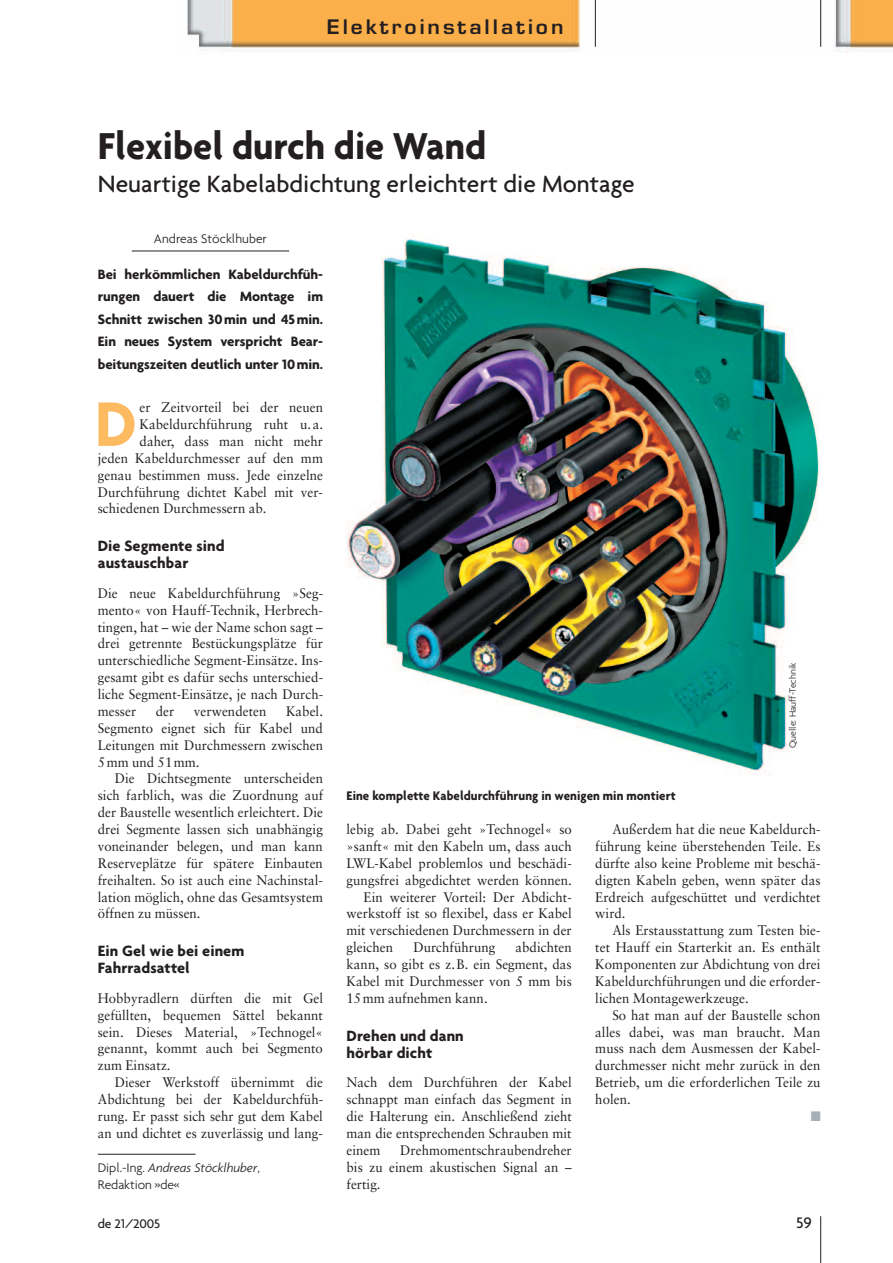
<style>
.page{position:relative;width:893px;height:1263px;background:#fff}
.page>*{position:absolute;margin:0;border:0;box-sizing:border-box;transform-origin:0 0}
.t1{font:700 68.1px "Agenda";color:#fcba61;scale:.95 1}
.t2{font:700 40.5px "Agenda";color:#231f20;scale:.95 1}
.t3{font:500 25.5px "Agenda";color:#231f20}
.t4{font:600 19.5px "Eurostile";letter-spacing:.14em;color:#231f20;scale:1.07 1}
.t5{font:500 16.5px "Agenda";color:#231f20}
.t6{font:700 16.2px/16.8px "Agenda";letter-spacing:.005em;color:#231f20}
.t7{font:700 14.7px/22.5px "Agenda";letter-spacing:-.005em;color:#231f20;text-align:justify}
.t8{font:13.8px/16.8px "Sabon";letter-spacing:.005em;color:#231f20;text-align:justify;scale:.95 1}
.t9{font:13.8px "Zapf Dingbats";color:#a6b0b6;scale:.95 1}
.t10{font:300 13.5px/16.8px "Agenda";letter-spacing:.005em;color:#231f20}
.t11{font:700 13.5px "Agenda";letter-spacing:.005em;color:#231f20;scale:.95 1}
.t12{font:500 13.5px "Agenda";letter-spacing:-.01em;color:#231f20}
.t13{font:300 9.75px "Agenda";letter-spacing:.005em;color:#231f20}
.s1{font-style:italic}
</style>
<div class="page">
<img style="left:187px;top:0;width:706px;height:52px">
<hr style="left:820px;top:1216px;width:1px;height:47px;background:#231f20">
<hr style="left:595px;top:0;width:1px;height:47px;background:#231f20">
<hr style="left:820px;top:0;width:1px;height:47px;background:#231f20">
<hr style="left:132px;top:251px;width:157px;height:1px;background:#231f20">
<hr style="left:98px;top:1154px;width:98px;height:1px;background:#231f20">
<img style="left:347px;top:238px;width:472px;height:537px">
<h3 class="t4" style="left:327px;top:19px;width:223px">Elektroinstallation</h3>
<h2 class="t2" style="left:98px;top:122px;width:411px">Flexibel durch die Wand</h2>
<h3 class="t3" style="left:98px;top:168px;width:538px">Neuartige Kabelabdichtung erleichtert die Montage</h3>
<p class="t10" style="left:154px;top:230px;width:114px">Andreas Stöcklhuber</p>
<p class="t7" style="left:98px;top:262px;width:227px">Bei herkömmlichen Kabeldurchfüh&shy;rungen dauert die Montage im Schnitt zwischen 30min und 45min.<br>Ein neues System verspricht Bear&shy;beitungszeiten deutlich unter 10min.</p>
<h1 class="t1" style="left:95px;top:383px;width:46px">D</h1>
<p class="t8" style="left:140px;top:400px;width:195px">er Zeitvorteil bei der neuen</p>
<p class="t8" style="left:140px;top:417px;width:195px">Kabeldurchführung ruht u.a.</p>
<p class="t8" style="left:140px;top:434px;width:195px">daher, dass man nicht mehr</p>
<p class="t8" style="left:98px;top:451px;width:239px">jeden Kabeldurchmesser auf den mm</p>
<p class="t8" style="left:98px;top:468px;width:239px">genau bestimmen muss. Jede einzelne</p>
<p class="t8" style="left:98px;top:484px;width:239px">Durchführung dichtet Kabel mit ver-</p>
<p class="t8" style="left:98px;top:501px;width:179px">schiedenen Durchmessern ab.</p>
<p class="t6" style="left:98px;top:537px;width:128px">Die Segmente sind austauschbar</p>
<p class="t8" style="left:98px;top:586px;width:239px">Die neue Kabeldurchführung »Seg&shy;mento« von Hauff-Technik, Herbrech&shy;tingen, hat – wie der Name schon sagt – drei getrennte Bestückungsplätze für unterschiedliche Segment-Einsätze. Ins&shy;gesamt gibt es dafür sechs unterschied&shy;liche Segment-Einsätze, je nach Durch&shy;messer</p>
<p class="t8" style="left:98px;top:704px;width:239px;text-indent:188px">Kabel.<br>Segmento eignet sich für Kabel und Leitungen mit Durchmessern zwischen 5mm und 51mm.</p>
<p class="t8" style="left:98px;top:771px;width:239px;text-indent:17px">Die Dichtsegmente unterscheiden sich farblich, was die Zuordnung auf der Baustelle wesentlich erleichtert. Die drei Segmente lassen sich unabhängig voneinander belegen, und man kann Reserveplätze für spätere Einbauten freihalten. So ist auch eine Nachinstal&shy;lation möglich, ohne das Gesamtsystem öffnen zu müssen.</p>
<p class="t6" style="left:98px;top:942px;width:148px">Ein Gel wie bei einem<br>Fahrradsattel</p>
<p class="t8" style="left:98px;top:991px;width:239px">Hobbyradlern dürften die mit Gel gefüllten, bequemen Sättel bekannt sein. Dieses Material, »Technogel« genannt, kommt auch bei Segmento zum Einsatz.</p>
<p class="t8" style="left:98px;top:1075px;width:239px;text-indent:17px">Dieser Werkstoff übernimmt die Abdichtung bei der Kabeldurchfüh&shy;rung. Er passt sich sehr gut dem Kabel an und dichtet es zuverlässig und lang-</p>
<p class="t8" style="left:156px;top:704px;width:21px">der</p>
<p class="t8" style="left:194px;top:704px;width:78px">verwendeten</p>
<p class="t10" style="left:98px;top:1158px;width:164px">Dipl.-Ing. <span class="s1">Andreas Stöcklhuber</span>,<br>Redaktion »de«</p>
<p class="t11" style="left:347px;top:788px;width:348px">Eine komplette Kabeldurchführung in wenigen min montiert</p>
<p class="t13" style="left:787px;top:748px;width:87px;rotate:-90deg">Quelle: Hauff-Technik</p>
<p class="t8" style="left:347px;top:822px;width:239px">lebig ab. Dabei geht »Technogel« so</p>
<p class="t8" style="left:347px;top:839px;width:238px">»sanft« mit den Kabeln um, dass auch</p>
<p class="t8" style="left:347px;top:856px;width:239px">LWL-Kabel problemlos und beschädi-</p>
<p class="t8" style="left:347px;top:873px;width:239px">gungsfrei abgedichtet werden können.</p>
<p class="t8" style="left:364px;top:889px;width:221px">Ein weiterer Vorteil: Der Abdicht-</p>
<p class="t8" style="left:347px;top:906px;width:239px">werkstoff ist so flexibel, dass er Kabel</p>
<p class="t8" style="left:347px;top:923px;width:238px">mit verschiedenen Durchmessern in der</p>
<p class="t8" style="left:347px;top:940px;width:51px">gleichen</p>
<p class="t8" style="left:413px;top:940px;width:88px">Durchführung</p>
<p class="t8" style="left:347px;top:940px;width:239px;text-indent:169px">abdichten kann, so gibt es z.B. ein Segment, das Kabel mit Durchmesser von 5 mm bis 15mm aufnehmen kann.</p>
<p class="t6" style="left:347px;top:1027px;width:119px">Drehen und dann hörbar dicht</p>
<p class="t8" style="left:347px;top:1075px;width:239px">Nach dem Durchführen der Kabel schnappt man einfach das Segment in die Halterung ein. Anschließend zieht man die entsprechenden Schrauben mit einem</p>
<p class="t8" style="left:347px;top:1142px;width:239px;text-indent:54px">Drehmomentschraubendreher bis zu einem akustischen Signal an – fertig.</p>
<p class="t8" style="left:595px;top:822px;width:239px;text-indent:17px">Außerdem hat die neue Kabeldurch&shy;führung keine überstehenden Teile. Es dürfte also keine Probleme mit beschä&shy;digten Kabeln geben, wenn später das Erdreich aufgeschüttet und verdichtet wird.</p>
<p class="t8" style="left:595px;top:923px;width:239px;text-indent:17px">Als Erstausstattung zum Testen bie&shy;tet Hauff ein Starterkit an. Es enthält Komponenten zur Abdichtung von drei Kabeldurchführungen und die erforder&shy;lichen Montagewerkzeuge.</p>
<p class="t8" style="left:595px;top:1007px;width:239px;text-indent:17px">So hat man auf der Baustelle schon alles dabei, was man braucht. Man muss nach dem Ausmessen der Kabel&shy;durchmesser nicht mehr zurück in den Betrieb, um die erforderlichen Teile zu holen.</p>
<p class="t9" style="left:811px;top:1108px;width:12px">■</p>
<p class="t12" style="left:98px;top:1215px;width:64px">de 21/2005</p>
<p class="t5" style="left:796px;top:1213px;width:17px">59</p>
</div>
